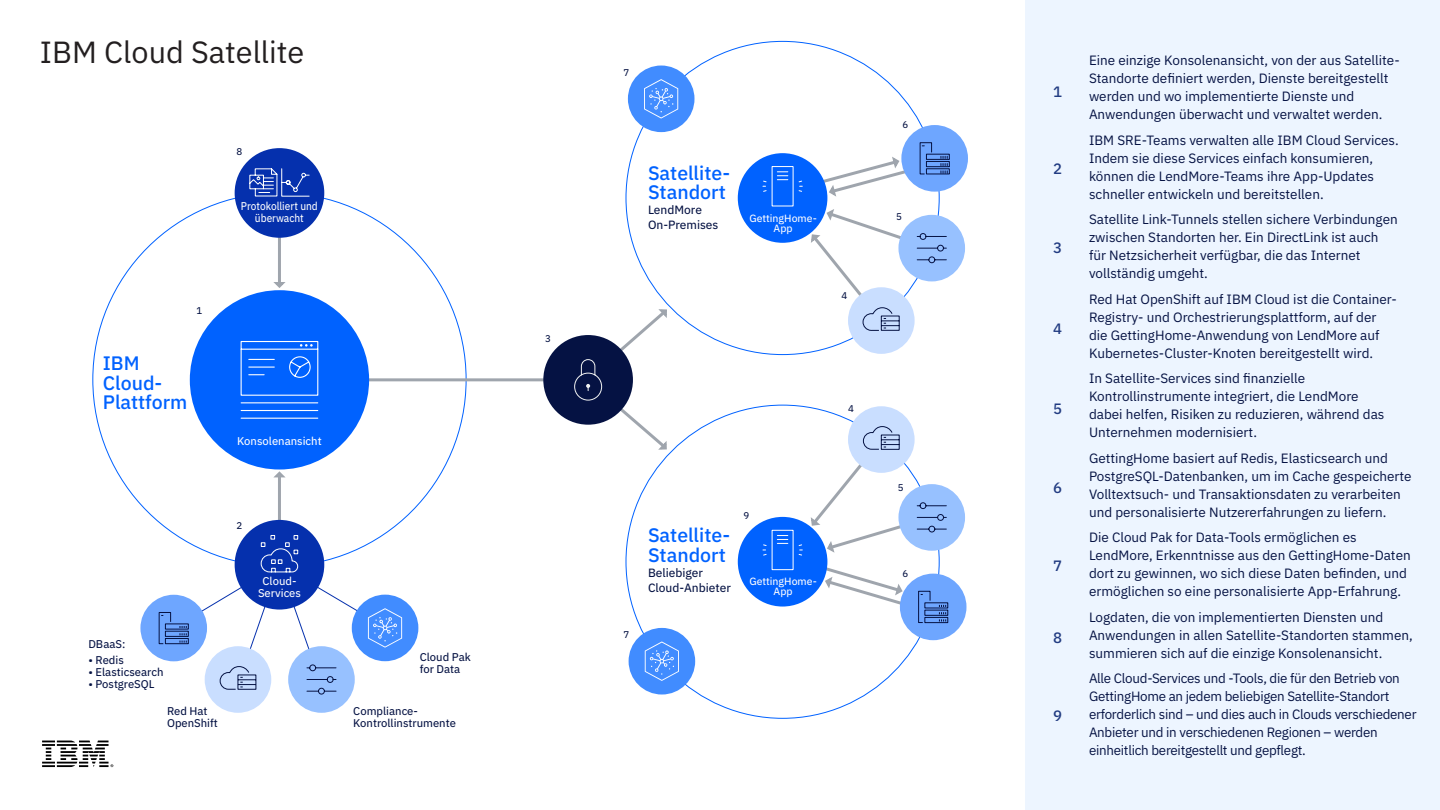
<style>
.page{position:relative;width:1440px;height:810px;background:#fff}
.page>*{position:absolute;margin:0;border:0;box-sizing:border-box;transform-origin:0 0}
.t1{font:30.6px "IBM Plex Sans";color:#231f20}
.t2{font:500 19.5px/19.5px "IBM Plex Sans";color:#0062ff}
.t3{font:500 15px "IBM Plex Sans";color:#223c82}
.t4{font:13.5px/18px "IBM Plex Sans";color:#051243}
.t5{font:13.5px/18px "IBM Plex Sans";letter-spacing:-.02em;color:#051243}
.t6{font:12px/15px "IBM Plex Sans Text";color:#051243}
.t7{font:11.25px/12px "IBM Plex Sans Text";color:#051243}
.t8{font:11.25px/12px "IBM Plex Sans Text";color:#fff;text-align:center}
.t9{font:11.25px/12px "IBM Plex Sans Text";color:#fff;text-align:center;scale:.9 1}
.t10{font:10.5px/10.5px "IBM Plex Sans Text";color:#fff;text-align:center}
.t11{font:9.75px "IBM Plex Sans Text";color:#051243}
</style>
<div class="page">
<svg style="left:819px;top:157px;width:86px;height:40px"></svg>
<svg style="left:822px;top:565px;width:84px;height:42px"></svg>
<svg style="left:810px;top:207px;width:95px;height:89px"></svg>
<hr style="left:278px;top:233px;width:3px;height:50px;background:#9fa5ad">
<hr style="left:278px;top:476px;width:3px;height:46px;background:#9fa5ad">
<svg style="left:273px;top:471px;width:13px;height:7px"></svg>
<hr style="left:365px;top:378px;width:183px;height:3px;background:#9fa5ad">
<svg style="left:617px;top:309px;width:50px;height:46px"></svg>
<svg style="left:614px;top:403px;width:53px;height:47px"></svg>
<div style="left:190px;top:290px;width:179px;height:180px;background:#0062ff;border-radius:50%"></div>
<div style="left:543px;top:335px;width:90px;height:90px;background:#051243;border-radius:50%"></div>
<svg style="left:574px;top:359px;width:28px;height:42px"></svg>
<div style="left:738px;top:153px;width:89px;height:90px;background:#0062ff;border-radius:50%"></div>
<svg style="left:762px;top:166px;width:41px;height:41px"></svg>
<div style="left:738px;top:517px;width:89px;height:90px;background:#0062ff;border-radius:50%"></div>
<svg style="left:762px;top:530px;width:41px;height:40px"></svg>
<svg style="left:240px;top:341px;width:79px;height:78px"></svg>
<div style="left:901px;top:125px;width:67px;height:67px;background:#6ea6ff;border-radius:50%"></div>
<svg style="left:919px;top:142px;width:31px;height:33px"></svg>
<div style="left:140px;top:595px;width:67px;height:66px;background:#6ea6ff;border-radius:50%"></div>
<div style="left:900px;top:574px;width:66px;height:66px;background:#6ea6ff;border-radius:50%"></div>
<svg style="left:918px;top:591px;width:31px;height:32px"></svg>
<div style="left:235px;top:148px;width:89px;height:90px;background:#0530ad;border-radius:50%"></div>
<svg style="left:249px;top:168px;width:61px;height:29px"></svg>
<div style="left:235px;top:520px;width:89px;height:90px;background:#0530ad;border-radius:50%"></div>
<div style="left:898px;top:215px;width:67px;height:66px;background:#97c1ff;border-radius:50%"></div>
<svg style="left:917px;top:233px;width:30px;height:30px"></svg>
<div style="left:898px;top:484px;width:67px;height:67px;background:#97c1ff;border-radius:50%"></div>
<svg style="left:809px;top:463px;width:138px;height:92px"></svg>
<div style="left:848px;top:287px;width:67px;height:67px;background:#c9deff;border-radius:50%"></div>
<svg style="left:862px;top:307px;width:38px;height:24px"></svg>
<div style="left:848px;top:406px;width:67px;height:67px;background:#c9deff;border-radius:50%"></div>
<svg style="left:863px;top:426px;width:37px;height:24px"></svg>
<div style="left:288px;top:646px;width:67px;height:67px;background:#97c1ff;border-radius:50%"></div>
<div style="left:352px;top:595px;width:66px;height:66px;background:#418cff;border-radius:50%"></div>
<div style="left:205px;top:646px;width:66px;height:67px;background:#c9deff;border-radius:50%"></div>
<svg style="left:156px;top:535px;width:248px;height:165px"></svg>
<svg style="left:273px;top:282px;width:13px;height:6px"></svg>
<div style="left:628px;top:66px;width:67px;height:66px;background:#418cff;border-radius:50%"></div>
<svg style="left:644px;top:79px;width:34px;height:39px"></svg>
<div style="left:629px;top:628px;width:66px;height:67px;background:#418cff;border-radius:50%"></div>
<svg style="left:645px;top:642px;width:34px;height:39px"></svg>
<div style="left:1025px;top:0;width:415px;height:810px;background:#edf5ff"></div>
<svg style="left:42px;top:741px;width:71px;height:26px"></svg>
<p class="t1" style="left:40px;top:29px;width:266px">IBM Cloud Satellite</p>
<p class="t11" style="left:623px;top:65px;width:7px">7</p>
<p class="t11" style="left:197px;top:303px;width:7px">1</p>
<p class="t2" style="left:103px;top:352px;width:86px">IBM<br>Cloud-<br>Plattform</p>
<p class="t11" style="left:237px;top:144px;width:7px">8</p>
<p class="t9" style="left:241px;top:199px;width:87px">Protokolliert und überwacht</p>
<p class="t8" style="left:237px;top:434px;width:86px">Konsolenansicht</p>
<p class="t11" style="left:545px;top:331px;width:7px">3</p>
<p class="t2" style="left:648px;top:161px;width:84px">Satellite-<br>Standort</p>
<p class="t6" style="left:648px;top:201px;width:72px">LendMore<br>On-Premises</p>
<p class="t10" style="left:749px;top:212px;width:69px">GettingHome-<br>App</p>
<p class="t11" style="left:841px;top:288px;width:7px">4</p>
<p class="t11" style="left:848px;top:401px;width:7px">4</p>
<p class="t7" style="left:88px;top:638px;width:39px">DBaaS:</p>
<p class="t7" style="left:88px;top:653px;width:37px">• Redis</p>
<p class="t7" style="left:88px;top:665px;width:77px">• Elasticsearch</p>
<p class="t7" style="left:88px;top:677px;width:68px">• PostgreSQL</p>
<p class="t11" style="left:237px;top:518px;width:7px">2</p>
<p class="t11" style="left:743px;top:508px;width:7px">9</p>
<p class="t2" style="left:648px;top:524px;width:84px">Satellite-<br>Standort</p>
<p class="t6" style="left:648px;top:564px;width:84px">Beliebiger<br>Cloud-Anbieter</p>
<p class="t8" style="left:258px;top:574px;width:44px">Cloud-<br>Services</p>
<p class="t10" style="left:749px;top:575px;width:69px">GettingHome-<br>App</p>
<p class="t7" style="left:420px;top:650px;width:53px">Cloud Pak for Data</p>
<p class="t11" style="left:623px;top:627px;width:7px">7</p>
<p class="t7" style="left:167px;top:704px;width:52px">Red Hat<br>OpenShift</p>
<p class="t7" style="left:353px;top:704px;width:104px">Compliance-<br>Kontrollinstrumente</p>
<p class="t11" style="left:903px;top:117px;width:7px">6</p>
<p class="t11" style="left:896px;top:209px;width:7px">5</p>
<p class="t11" style="left:898px;top:480px;width:7px">5</p>
<p class="t11" style="left:903px;top:566px;width:7px">6</p>
<p class="t3" style="left:1053px;top:80px;width:10px">1</p>
<p class="t3" style="left:1053px;top:157px;width:10px">2</p>
<p class="t3" style="left:1053px;top:236px;width:10px">3</p>
<p class="t3" style="left:1053px;top:317px;width:10px">4</p>
<p class="t3" style="left:1053px;top:397px;width:10px">5</p>
<p class="t3" style="left:1053px;top:476px;width:10px">6</p>
<p class="t3" style="left:1053px;top:554px;width:10px">7</p>
<p class="t3" style="left:1053px;top:626px;width:10px">8</p>
<p class="t3" style="left:1053px;top:704px;width:10px">9</p>
<p class="t4" style="left:1089px;top:50px;width:312px">Eine einzige Konsolenansicht, von der aus Satellite-Standorte definiert werden, Dienste bereitgestellt werden und wo implementierte Dienste und Anwendungen überwacht und verwaltet werden.</p>
<p class="t4" style="left:1089px;top:130px;width:311px">IBM SRE-Teams verwalten alle IBM Cloud Services.<br>Indem sie diese Services einfach konsumieren, können die LendMore-Teams ihre App-Updates schneller entwickeln und bereitstellen.</p>
<p class="t4" style="left:1089px;top:209px;width:310px">Satellite Link-Tunnels stellen sichere Verbindungen zwischen Standorten her. Ein DirectLink ist auch für Netzsicherheit verfügbar, die das Internet vollständig umgeht.</p>
<p class="t4" style="left:1089px;top:289px;width:309px">Red Hat OpenShift auf IBM Cloud ist die Container-Registry- und Orchestrierungsplattform, auf der die GettingHome-Anwendung von LendMore auf Kubernetes-Cluster-Knoten bereitgestellt wird.</p>
<p class="t4" style="left:1089px;top:368px;width:297px">In Satellite-Services sind finanzielle Kontrollinstrumente integriert, die LendMore dabei helfen, Risiken zu reduzieren, während das Unternehmen modernisiert.</p>
<p class="t4" style="left:1089px;top:448px;width:324px">GettingHome basiert auf Redis, Elasticsearch und PostgreSQL-Datenbanken, um im Cache gespeicherte Volltextsuch- und Transaktionsdaten zu verarbeiten und personalisierte Nutzererfahrungen zu liefern.</p>
<p class="t4" style="left:1089px;top:527px;width:323px">Die Cloud Pak for Data-Tools ermöglichen es LendMore, Erkenntnisse aus den GettingHome-Daten dort zu gewinnen, wo sich diese Daten befinden, und ermöglichen so eine personalisierte App-Erfahrung.</p>
<p class="t4" style="left:1089px;top:607px;width:325px">Logdaten, die von implementierten Diensten und<br>Anwendungen in allen Satellite-Standorten stammen, summieren sich auf die einzige Konsolenansicht.</p>
<p class="t5" style="left:1089px;top:668px;width:329px">Alle Cloud-Services und -Tools, die für den Betrieb von GettingHome an jedem beliebigen Satellite-Standort erforderlich sind – und dies auch in Clouds verschiedener Anbieter und in verschiedenen Regionen – werden einheitlich bereitgestellt und gepflegt.</p>
</div>
